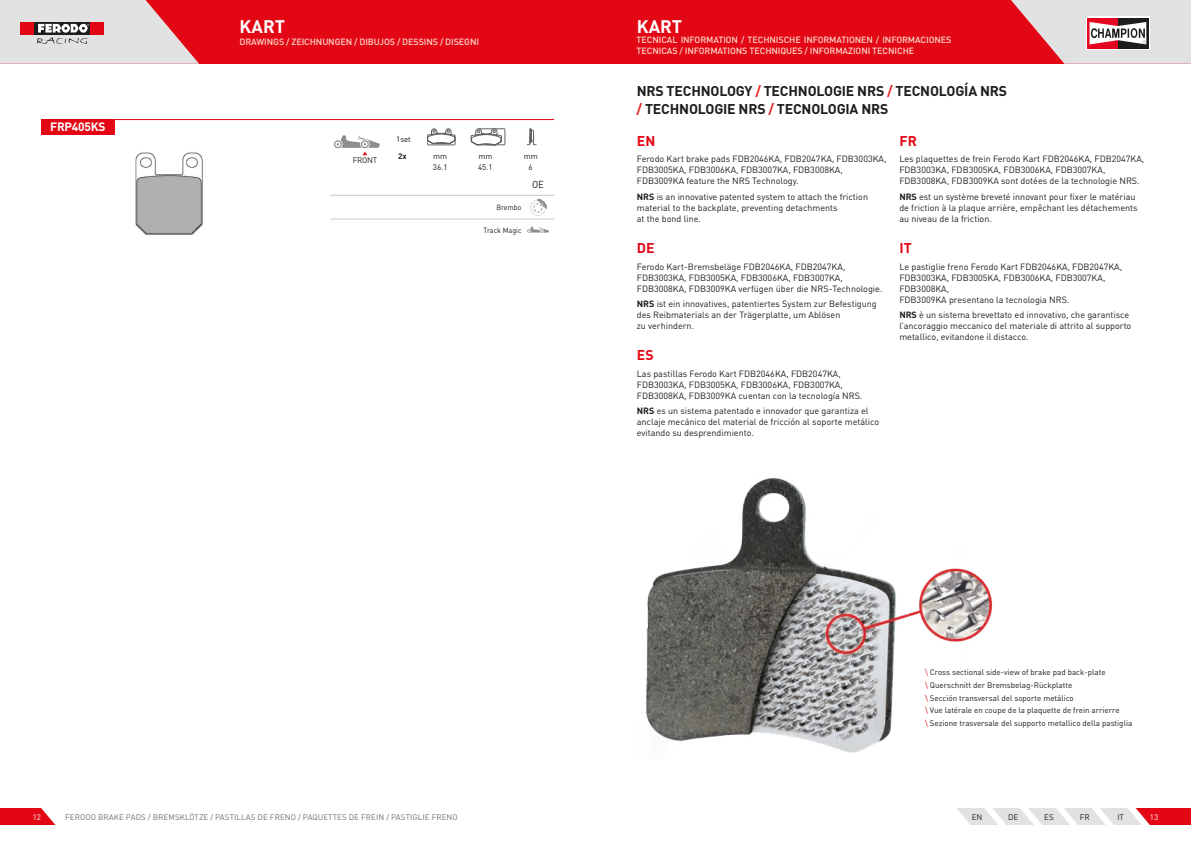
<style>
.page{position:relative;width:1191px;height:842px;background:#fff}
.page>*{position:absolute;margin:0;border:0;box-sizing:border-box;transform-origin:0 0}
.t1{font:700 18px "DIN Pro";color:#fff}
.t2{font:700 14px/18px "DIN Pro";letter-spacing:-.01em;color:#1d1d1b}
.t3{font:700 14px "DIN Pro";letter-spacing:.01em;color:#e30614}
.t4{font:700 12px "DIN Pro";letter-spacing:-.02em;color:#fff}
.t5{font:10px "DIN Pro";color:#1d1d1b;scale:.95 1}
.t6{font:9px/11px "DIN Pro";color:#1d1d1b}
.t7{font:500 9px/10.5px "DIN Pro";letter-spacing:-.01em;color:#fcd9ca}
.t8{font:8px/12.8px "DIN Pro";color:#1d1d1b}
.t9{font:8px "DIN Pro";letter-spacing:.01em;color:#70706f}
.t10{font:8px "DIN Pro";color:#fff}
.t11{font:700 8px "DIN Pro";color:#1d1d1b}
.t12{font:7.5px "DIN Pro";color:#1d1d1b;scale:.95 1}
.s1{color:#e5221d}
.s2{font-weight:700}
.s3{color:#e30614}
</style>
<div class="page">
<svg style="left:0;top:808px;width:55px;height:17px"></svg>
<div style="left:595px;top:0;width:596px;height:64px;background:#e30614"></div>
<div style="left:0;top:0;width:595px;height:64px;background:#e30614"></div>
<svg style="left:0;top:0;width:199px;height:64px"></svg>
<svg style="left:956px;top:808px;width:235px;height:17px"></svg>
<svg style="left:1011px;top:0;width:180px;height:64px"></svg>
<img style="left:135px;top:152px;width:68px;height:83px">
<div style="left:41px;top:119px;width:74px;height:16px;background:#e30614"></div>
<hr style="left:42px;top:119px;width:512px;height:1px;background:#e30614">
<hr style="left:330px;top:195px;width:224px;height:1px;background:#c7c7c6">
<hr style="left:330px;top:219px;width:224px;height:1px;background:#c7c7c6">
<img style="left:646px;top:478px;width:347px;height:275px">
<svg style="left:471px;top:129px;width:35px;height:17px"></svg>
<svg style="left:427px;top:129px;width:29px;height:17px"></svg>
<svg style="left:527px;top:129px;width:9px;height:16px"></svg>
<svg style="left:334px;top:135px;width:46px;height:20px"></svg>
<svg style="left:527px;top:227px;width:22px;height:6px"></svg>
<svg style="left:530px;top:199px;width:17px;height:16px"></svg>
<h3 class="t4" style="left:50px;top:119px;width:57px">FRP405KS</h3>
<h1 class="t1" style="left:240px;top:14px;width:47px">KART</h1>
<p class="t7" style="left:239px;top:36px;width:241px">DRAWINGS / ZEICHNUNGEN / DIBUJOS / DESSINS / DISEGNI</p>
<p class="t8" style="left:353px;top:153px;width:26px">FRONT</p>
<p class="t8" style="left:396px;top:132px;width:16px">1set</p>
<p class="t11" style="left:398px;top:151px;width:10px">2x</p>
<p class="t8" style="left:433px;top:150px;width:16px">mm</p>
<p class="t8" style="left:478px;top:150px;width:16px">mm</p>
<p class="t8" style="left:524px;top:150px;width:16px">mm</p>
<p class="t8" style="left:433px;top:161px;width:16px">36.1</p>
<p class="t8" style="left:478px;top:161px;width:16px">45.1</p>
<p class="t8" style="left:528px;top:161px;width:6px">6</p>
<p class="t12" style="left:496px;top:203px;width:28px">Brembo</p>
<p class="t12" style="left:483px;top:225px;width:42px">Track Magic</p>
<p class="t5" style="left:532px;top:177px;width:14px">OE</p>
<h1 class="t1" style="left:636px;top:14px;width:47px">KART</h1>
<p class="t7" style="left:636px;top:34px;width:316px">TECNICAL INFORMATION / TECHNISCHE INFORMATIONEN / INFORMACIONES<br>TECNICAS / INFORMATIONS TECHNIQUES / INFORMAZIONI TECNICHE</p>
<h2 class="t2" style="left:636px;top:81px;width:372px">NRS TECHNOLOGY <span class="s1">/</span> TECHNOLOGIE NRS <span class="s1">/</span> TECNOLOGÍA NRS <span class="s1">/</span> TECHNOLOGIE NRS <span class="s1">/</span> TECNOLOGIA NRS</h2>
<h2 class="t3" style="left:637px;top:131px;width:20px">EN</h2>
<p class="t6" style="left:637px;top:153px;width:251px">Ferodo Kart brake pads FDB2046KA, FDB2047KA, FDB3003KA,<br>FDB3005KA, FDB3006KA, FDB3007KA, FDB3008KA,<br>FDB3009KA feature the NRS Technology.</p>
<p class="t6" style="left:637px;top:190px;width:233px"><span class="s2">NRS</span> is an innovative patented system to attach the friction material to the backplate, preventing detachments<br>at the bond line.</p>
<h2 class="t3" style="left:637px;top:238px;width:19px">DE</h2>
<p class="t6" style="left:637px;top:260px;width:247px">Ferodo Kart-Bremsbeläge FDB2046KA, FDB2047KA,<br>FDB3003KA, FDB3005KA, FDB3006KA, FDB3007KA,<br>FDB3008KA, FDB3009KA verfügen über die NRS-Technologie.</p>
<p class="t6" style="left:637px;top:298px;width:241px"><span class="s2">NRS</span> ist ein innovatives, patentiertes System zur Befestigung des Reibmaterials an der Trägerplatte, um Ablösen<br>zu verhindern.</p>
<h2 class="t3" style="left:637px;top:345px;width:18px">ES</h2>
<p class="t6" style="left:637px;top:368px;width:227px">Las pastillas Ferodo Kart FDB2046KA, FDB2047KA,<br>FDB3003KA, FDB3005KA, FDB3006KA, FDB3007KA,<br>FDB3008KA, FDB3009KA cuentan con la tecnología NRS.</p>
<p class="t6" style="left:637px;top:405px;width:244px"><span class="s2">NRS</span> es un sistema patentado e innovador que garantiza el anclaje mecánico del material de fricción al soporte metálico evitando su desprendimiento.</p>
<h2 class="t3" style="left:899px;top:131px;width:19px">FR</h2>
<p class="t6" style="left:899px;top:153px;width:246px">Les plaquettes de frein Ferodo Kart FDB2046KA, FDB2047KA,<br>FDB3003KA, FDB3005KA, FDB3006KA, FDB3007KA,<br>FDB3008KA, FDB3009KA sont dotées de la technologie NRS.</p>
<p class="t6" style="left:899px;top:190px;width:240px"><span class="s2">NRS</span> est un système breveté innovant pour fixer le matériau de friction à la plaque arrière, empêchant les détachements au niveau de la friction.</p>
<h2 class="t3" style="left:899px;top:238px;width:14px">IT</h2>
<p class="t6" style="left:899px;top:260px;width:224px">Le pastiglie freno Ferodo Kart FDB2046KA, FDB2047KA, FDB3003KA, FDB3005KA, FDB3006KA, FDB3007KA, FDB3008KA,<br>FDB3009KA presentano la tecnologia NRS.</p>
<p class="t6" style="left:899px;top:309px;width:233px"><span class="s2">NRS</span> è un sistema brevettato ed innovativo, che garantisce l’ancoraggio meccanico del materiale di attrito al supporto metallico, evitandone il distacco.</p>
<p class="t8" style="left:925px;top:665px;width:209px"><span class="s3">\</span> Cross sectional side-view of brake pad back-plate<br><span class="s3">\</span> Querschnitt der Bremsbelag-Rückplatte<br><span class="s3">\</span> Sección transversal del soporte metálico<br><span class="s3">\</span> Vue latérale en coupe de la plaquette de frein arrierre<br><span class="s3">\</span> Sezione trasversale del supporto metallico della pastiglia</p>
<p class="t10" style="left:33px;top:811px;width:10px">12</p>
<p class="t9" style="left:65px;top:811px;width:394px">FERODO BRAKE PADS / BREMSKLÖTZE / PASTILLAS DE FRENO / PAQUETTES DE FREIN / PASTIGLIE FRENO</p>
<p class="t10" style="left:1149px;top:811px;width:10px">13</p>
<p class="t8" style="left:971px;top:810px;width:12px">EN</p>
<p class="t8" style="left:1008px;top:810px;width:12px">DE</p>
<p class="t8" style="left:1044px;top:810px;width:11px">ES</p>
<p class="t8" style="left:1079px;top:810px;width:11px">FR</p>
<p class="t8" style="left:1117px;top:810px;width:8px">IT</p>
</div>
